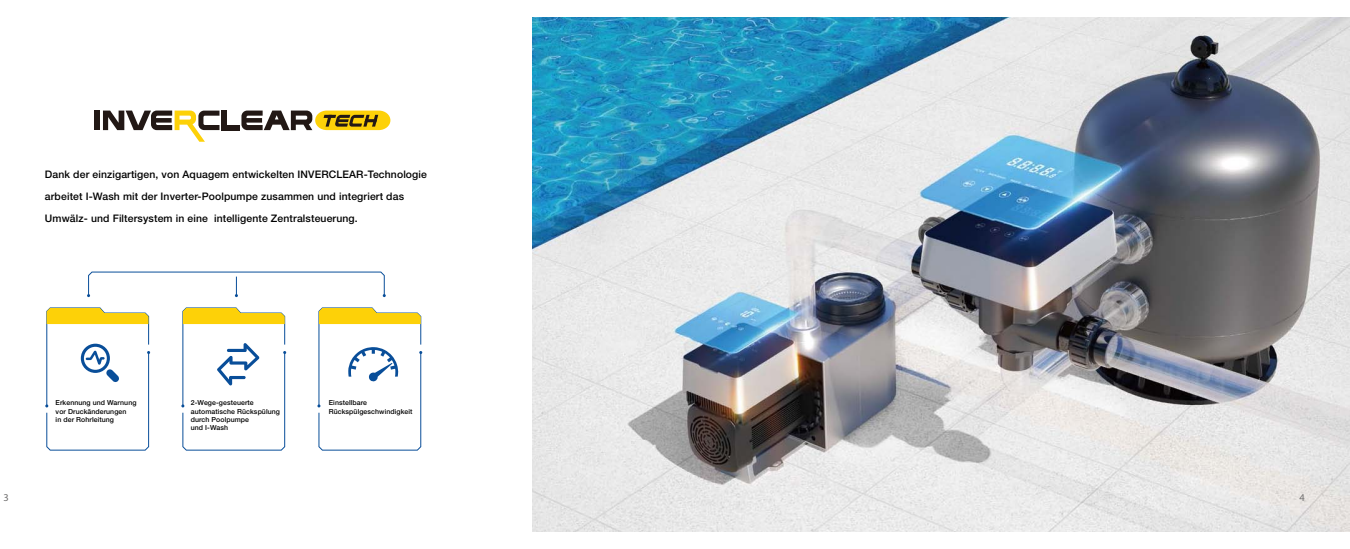
<style>
.page{position:relative;width:1350px;height:549px;background:#fff}
.page>*{position:absolute;margin:0;border:0;box-sizing:border-box;transform-origin:0 0}
.t1{font:500 10.43px/21.7px "Helvetica Neue LT Pro";letter-spacing:.01em;color:#000}
.t2{font:300 10.43px "Mi Sans";color:#706f6f}
.t3{font:500 6.9px/8.3px "Helvetica Neue LT Pro";letter-spacing:.01em;color:#000}
</style>
<div class="page">
<div style="left:95px;top:110px;width:5px;height:20px;background:#221815"></div>
<svg style="left:103px;top:110px;width:117px;height:32px"></svg>
<div style="left:222px;top:111px;width:5px;height:19px;background:#221815"></div>
<div style="left:222px;top:125px;width:18px;height:5px;background:#221815"></div>
<svg style="left:241px;top:110px;width:149px;height:20px"></svg>
<svg style="left:87px;top:271px;width:299px;height:26px"></svg>
<svg style="left:45px;top:307px;width:105px;height:143px"></svg>
<svg style="left:181px;top:307px;width:105px;height:143px"></svg>
<svg style="left:317px;top:307px;width:105px;height:143px"></svg>
<img style="left:532px;top:17px;width:818px;height:514px">
<p class="t1" style="left:45px;top:165px;width:384px">Dank der einzigartigen, von Aquagem entwickelten INVERCLEAR-Technologie arbeitet I-Wash mit der Inverter-Poolpumpe zusammen und integriert das<br>Umwälz- und Filtersystem in eine intelligente Zentralsteuerung.</p>
<p class="t3" style="left:56px;top:399px;width:82px">Erkennung und Warnung vor Druckänderungen<br>in der Rohrleitung</p>
<p class="t3" style="left:191px;top:399px;width:91px">2-Wege-gesteuerte automatische Rückspülung durch Poolpumpe<br>und I-Wash</p>
<p class="t3" style="left:329px;top:399px;width:85px">Einstellbare<br>Rückspülgeschwindigkeit</p>
<p class="t2" style="left:4px;top:491px;width:7px">3</p>
<p class="t2" style="left:1300px;top:491px;width:7px">4</p>
</div>
